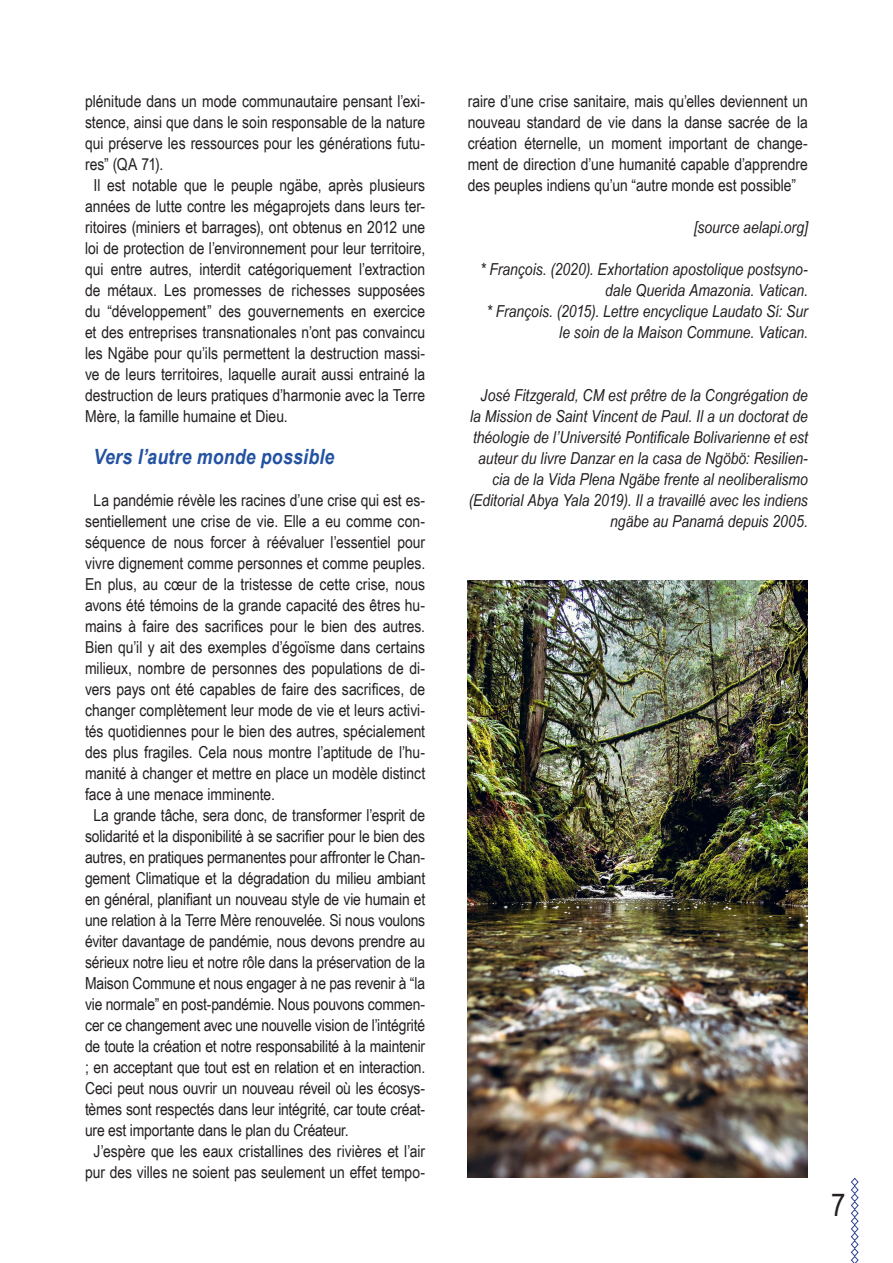
<style>
.page{position:relative;width:893px;height:1263px;background:#fff}
.page>*{position:absolute;margin:0;border:0;box-sizing:border-box;transform-origin:0 0}
.t1{font:31.5px "Arial Narrow";color:#231f20}
.t2{font:italic 700 21px "Arial Narrow";letter-spacing:.005em;color:#2352a2}
.t3{font:16.5px/21px "Arial Narrow";color:#231f20;text-align:justify}
.t4{font:italic 16.5px/21px "Arial Narrow";color:#231f20;text-align:right}
</style>
<div class="page">
<svg style="left:850px;top:1177px;width:9px;height:86px"></svg>
<img style="left:468px;top:580px;width:340px;height:598px">
<p class="t3" style="left:85px;top:90px;width:342px">plénitude dans un mode communautaire pensant l’exi&shy;stence, ainsi que dans le soin responsable de la nature qui préserve les ressources pour les générations futu&shy;res” (QA 71).</p>
<p class="t3" style="left:85px;top:174px;width:342px;text-indent:9px">Il est notable que le peuple ngäbe, après plusieurs années de lutte contre les mégaprojets dans leurs ter&shy;ritoires (miniers et barrages), ont obtenus en 2012 une loi de protection de l’environnement pour leur territoire, qui entre autres, interdit catégoriquement l’extraction de métaux. Les promesses de richesses supposées du “développement” des gouvernements en exercice et des entreprises transnationales n’ont pas convaincu les Ngäbe pour qu’ils permettent la destruction massi&shy;ve de leurs territoires, laquelle aurait aussi entrainé la destruction de leurs pratiques d’harmonie avec la Terre Mère, la famille humaine et Dieu.</p>
<p class="t2" style="left:94px;top:440px;width:242px">Vers l’autre monde possible</p>
<p class="t3" style="left:85px;top:489px;width:342px;text-indent:9px">La pandémie révèle les racines d’une crise qui est es&shy;sentiellement une crise de vie. Elle a eu comme con&shy;séquence de nous forcer à réévaluer l’essentiel pour vivre dignement comme personnes et comme peuples.<br>En plus, au cœur de la tristesse de cette crise, nous avons été témoins de la grande capacité des êtres hu&shy;mains à faire des sacrifices pour le bien des autres.<br>Bien qu’il y ait des exemples d’égoïsme dans certains milieux, nombre de personnes des populations de di&shy;vers pays ont été capables de faire des sacrifices, de changer complètement leur mode de vie et leurs activi&shy;tés quotidiennes pour le bien des autres, spécialement des plus fragiles. Cela nous montre l’aptitude de l’hu&shy;manité à changer et mettre en place un modèle distinct face à une menace imminente.</p>
<p class="t3" style="left:85px;top:804px;width:342px;text-indent:9px">La grande tâche, sera donc, de transformer l’esprit de solidarité et la disponibilité à se sacrifier pour le bien des autres, en pratiques permanentes pour affronter le Chan&shy;gement Climatique et la dégradation du milieu ambiant en général, planifiant un nouveau style de vie humain et une relation à la Terre Mère renouvelée. Si nous voulons éviter davantage de pandémie, nous devons prendre au sérieux notre lieu et notre rôle dans la préservation de la Maison Commune et nous engager à ne pas revenir à “la vie normale” en post-pandémie. Nous pouvons commen&shy;cer ce changement avec une nouvelle vision de l’intégrité de toute la création et notre responsabilité à la maintenir ; en acceptant que tout est en relation et en interaction.<br>Ceci peut nous ouvrir un nouveau réveil où les écosys&shy;tèmes sont respectés dans leur intégrité, car toute créat&shy;ure est importante dans le plan du Créateur.</p>
<p class="t3" style="left:85px;top:1140px;width:342px;text-align:center">J’espère que les eaux cristallines des rivières et l’air pur des villes ne soient pas seulement un effet tempo-</p>
<p class="t3" style="left:468px;top:90px;width:342px">raire d’une crise sanitaire, mais qu’elles deviennent un nouveau standard de vie dans la danse sacrée de la création éternelle, un moment important de change&shy;ment de direction d’une humanité capable d’apprendre des peuples indiens qu’un “autre monde est possible”</p>
<p class="t4" style="left:694px;top:216px;width:116px">[source aelapi.org]</p>
<p class="t4" style="left:480px;top:258px;width:329px">* François. (2020). Exhortation apostolique postsyno&shy;dale Querida Amazonia. Vatican.</p>
<p class="t4" style="left:486px;top:300px;width:323px">* François. (2015). Lettre encyclique Laudato Sí: Sur le soin de la Maison Commune. Vatican.</p>
<p class="t4" style="left:469px;top:384px;width:341px">José Fitzgerald, CM est prêtre de la Congrégation de la Mission de Saint Vincent de Paul. Il a un doctorat de théologie de l’Université Pontificale Bolivarienne et est auteur du livre Danzar en la casa de Ngöbö: Resilien&shy;cia de la Vida Plena Ngäbe frente al neoliberalismo (Editorial Abya Yala 2019). Il a travaillé avec les indiens ngäbe au Panamá depuis 2005.</p>
<h1 class="t1" style="left:831px;top:1181px;width:16px">7</h1>
</div>
